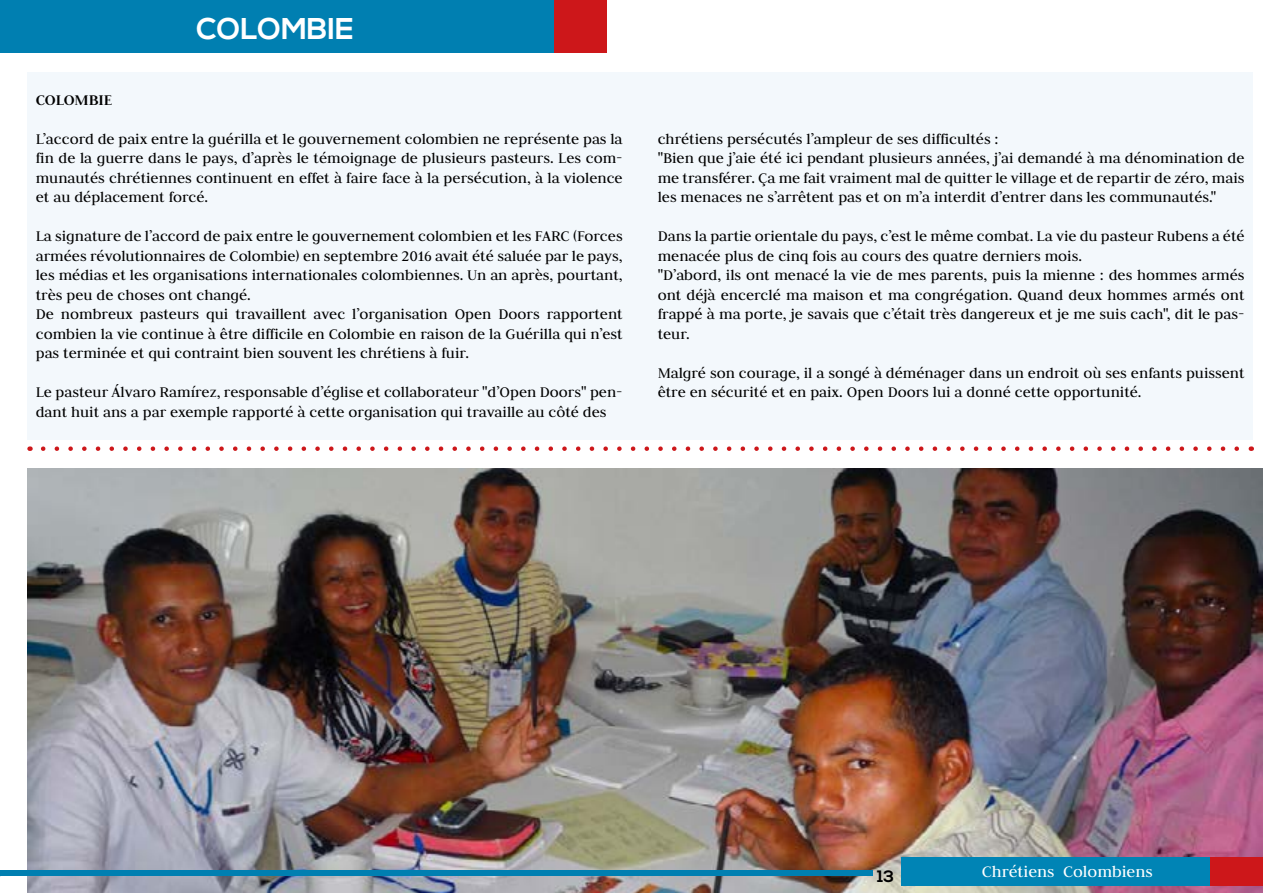
<style>
.page{position:relative;width:1263px;height:893px;background:#fff}
.page>*{position:absolute;margin:0;border:0;box-sizing:border-box;transform-origin:0 0}
.t1{font:700 30px "Nexa";color:#fff}
.t2{font:18px "Judson";color:#fff}
.t3{font:16.5px/19.5px "Judson";color:#000}
.t4{font:700 16.5px "Judson";letter-spacing:-.005em;color:#000}
.t5{font:700 16.5px "Nexa";color:#000}
</style>
<div class="page">
<img style="left:27px;top:468px;width:1236px;height:425px">
<div style="left:0;top:870px;width:872px;height:6px;background:#007fb1"></div>
<div style="left:0;top:0;width:554px;height:53px;background:#007fb1"></div>
<div style="left:554px;top:0;width:53px;height:53px;background:#cd171a"></div>
<div style="left:901px;top:857px;width:309px;height:29px;background:#0084b5"></div>
<div style="left:1210px;top:857px;width:53px;height:29px;background:#cd171a"></div>
<div style="left:27px;top:72px;width:1226px;height:367px;background:#f3f8fc"></div>
<svg style="left:43px;top:446px;width:1196px;height:5px"></svg>
<h1 class="t1" style="left:196px;top:12px;width:159px">COLOMBIE</h1>
<p class="t4" style="left:36px;top:90px;width:78px">COLOMBIE</p>
<p class="t3" style="left:36px;top:129px;width:588px;text-align:justify">L’accord de paix entre la guérilla et le gouvernement colombien ne représente pas la fin de la guerre dans le pays, d’après le témoignage de plusieurs pasteurs. Les com&shy;munautés chrétiennes continuent en effet à faire face à la persécution, à la violence et au déplacement forcé.</p>
<p class="t3" style="left:36px;top:226px;width:588px">La signature de l’accord de paix entre le gouvernement colombien et les FARC (Forces armées révolutionnaires de Colombie) en septembre 2016 avait été saluée par le pays, les médias et les organisations internationales colombiennes. Un an après, pourtant, très peu de choses ont changé.<br>De nombreux pasteurs qui travaillent avec l’organisation Open Doors rapportent combien la vie continue à être difficile en Colombie en raison de la Guérilla qui n’est pas terminée et qui contraint bien souvent les chrétiens à fuir.</p>
<p class="t3" style="left:36px;top:382px;width:588px">Le pasteur Álvaro Ramírez, responsable d’église et collaborateur "d’Open Doors" pen&shy;dant huit ans a par exemple rapporté à cette organisation qui travaille au côté des</p>
<p class="t3" style="left:658px;top:129px;width:588px">chrétiens persécutés l’ampleur de ses difficultés :<br>"Bien que j’aie été ici pendant plusieurs années, j’ai demandé à ma dénomination de me transférer. Ça me fait vraiment mal de quitter le village et de repartir de zéro, mais les menaces ne s’arrêtent pas et on m’a interdit d’entrer dans les communautés."</p>
<p class="t3" style="left:658px;top:226px;width:588px">Dans la partie orientale du pays, c’est le même combat. La vie du pasteur Rubens a été menacée plus de cinq fois au cours des quatre derniers mois.<br>"D’abord, ils ont menacé la vie de mes parents, puis la mienne : des hommes armés ont déjà encerclé ma maison et ma congrégation. Quand deux hommes armés ont frappé à ma porte, je savais que c’était très dangereux et je me suis cach", dit le pas&shy;teur.</p>
<p class="t3" style="left:658px;top:363px;width:588px">Malgré son courage, il a songé à déménager dans un endroit où ses enfants puissent être en sécurité et en paix. Open Doors lui a donné cette opportunité.</p>
<p class="t5" style="left:877px;top:867px;width:19px">13</p>
<p class="t2" style="left:982px;top:860px;width:173px">Chrétiens Colombiens</p>
</div>
